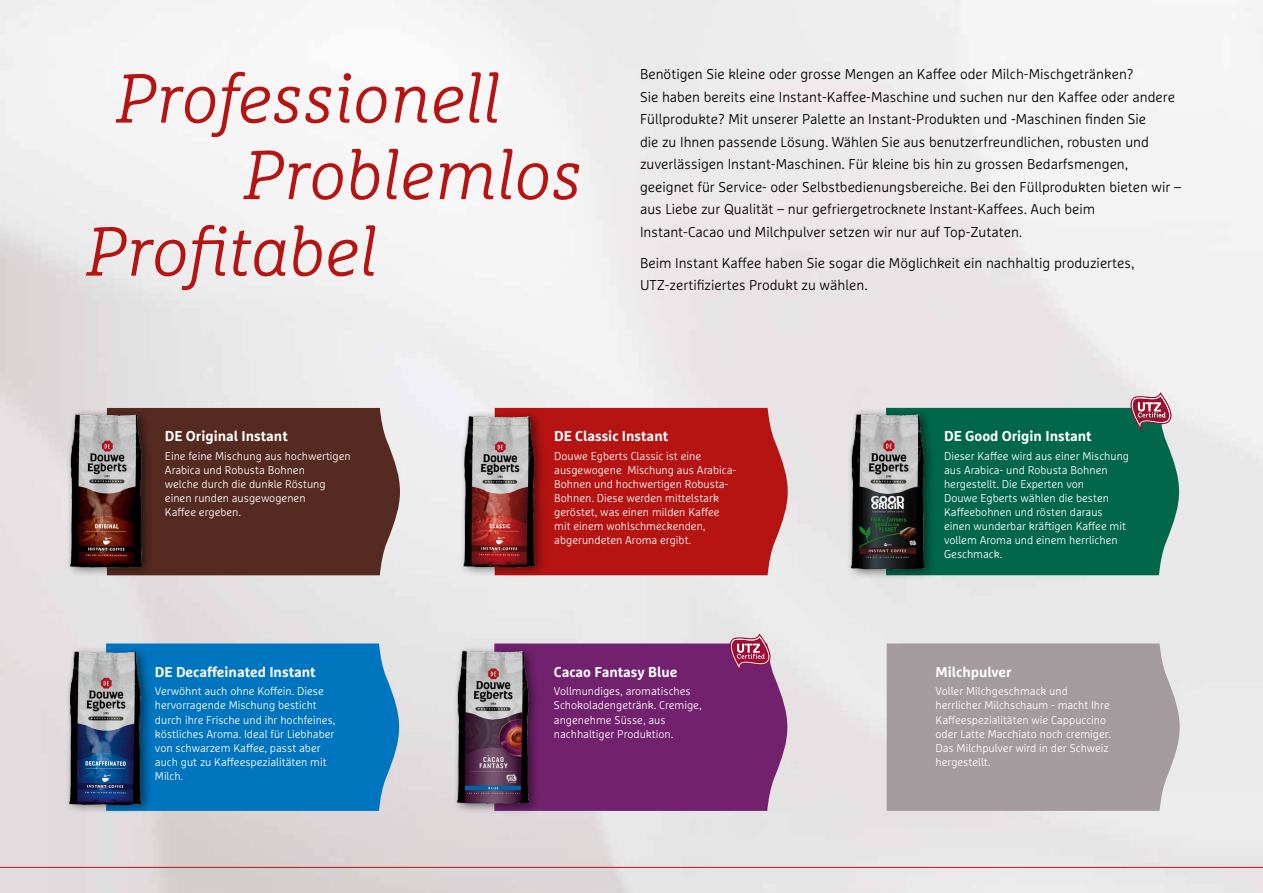
<style>
.page{position:relative;width:1263px;height:893px;background:#fff}
.page>*{position:absolute;margin:0;border:0;box-sizing:border-box;transform-origin:0 0}
.t1{font:italic 300 69px/76.5px "Marselis Slab Pro";color:#b51412}
.t2{font:300 14.25px/22.5px "Marselis Pro";color:#000}
.t3{font:700 14.25px "Marselis Pro";color:#fff}
.t4{font:300 11.25px/14.1px "Marselis Pro";color:#fff}
</style>
<div class="page">
<div style="left:495px;top:408px;width:297px;height:167px;background:#b51412"></div>
<div style="left:458px;top:410px;width:89px;height:168px;background:#000;opacity:.5"></div>
<img style="left:429px;top:413px;width:122px;height:160px">
<div style="left:936px;top:408px;width:247px;height:167px;background:#00674b"></div>
<div style="left:846px;top:408px;width:90px;height:172px;background:#000;opacity:.5"></div>
<img style="left:833px;top:413px;width:106px;height:163px">
<svg style="left:1130px;top:392px;width:41px;height:41px;background:#9a757e"></svg>
<svg style="left:106px;top:643px;width:298px;height:168px;background:#0d7bc0"></svg>
<div style="left:65px;top:645px;width:89px;height:170px;background:#000;opacity:.5"></div>
<img style="left:53px;top:647px;width:103px;height:159px">
<div style="left:887px;top:643px;width:297px;height:168px;background:#a49b9e"></div>
<div style="left:544px;top:643px;width:248px;height:168px;background:#71216e"></div>
<img style="left:437px;top:628px;width:107px;height:193px">
<svg style="left:730px;top:634px;width:40px;height:40px;background:#aa547a"></svg>
<svg style="left:0;top:850px;width:1263px;height:18px;background:#ded2d2"></svg>
<div style="left:170px;top:408px;width:234px;height:167px;background:#552a21"></div>
<img style="left:36px;top:407px;width:134px;height:178px">
<h1 class="t1" style="left:242px;top:59px;width:342px;text-indent:-128px">Professionell<br>Problemlos</h1>
<h1 class="t1" style="left:85px;top:212px;width:294px">Profitabel</h1>
<p class="t2" style="left:640px;top:63px;width:543px">Benötigen Sie kleine oder grosse Mengen an Kaffee oder Milch-Mischgetränken?<br>Sie haben bereits eine Instant-Kaffee-Maschine und suchen nur den Kaffee oder andere Füllprodukte? Mit unserer Palette an Instant-Produkten und -Maschinen finden Sie<br>die zu Ihnen passende Lösung. Wählen Sie aus benutzerfreundlichen, robusten und zuverlässigen Instant-Maschinen. Für kleine bis hin zu grossen Bedarfsmengen, geeignet für Service- oder Selbstbedienungsbereiche. Bei den Füllprodukten bieten wir – aus Liebe zur Qualität – nur gefriergetrocknete Instant-Kaffees. Auch beim Instant-Cacao und Milchpulver setzen wir nur auf Top-Zutaten.</p>
<p class="t2" style="left:640px;top:251px;width:496px">Beim Instant Kaffee haben Sie sogar die Möglichkeit ein nachhaltig produziertes,<br>UTZ-zertifiziertes Produkt zu wählen.</p>
<p class="t3" style="left:165px;top:427px;width:124px">DE Original Instant</p>
<p class="t4" style="left:165px;top:449px;width:187px">Eine feine Mischung aus hochwertigen<br>Arabica und Robusta Bohnen<br>welche durch die dunkle Röstung einen runden ausgewogenen<br>Kaffee ergeben.</p>
<p class="t3" style="left:155px;top:663px;width:162px">DE Decaffeinated Instant</p>
<p class="t4" style="left:155px;top:684px;width:182px">Verwöhnt auch ohne Koffein. Diese hervorragende Mischung besticht durch ihre Frische und ihr hochfeines, köstliches Aroma. Ideal für Liebhaber von schwarzem Kaffee, passt aber auch gut zu Kaffeespezialitäten mit<br>Milch.</p>
<p class="t3" style="left:554px;top:427px;width:115px">DE Classic Instant</p>
<p class="t4" style="left:554px;top:449px;width:183px">Douwe Egberts Classic ist eine ausgewogene Mischung aus Arabica-<br>Bohnen und hochwertigen Robusta-<br>Bohnen. Diese werden mittelstark geröstet, was einen milden Kaffee mit einem wohlschmeckenden, abgerundeten Aroma ergibt.</p>
<p class="t3" style="left:554px;top:663px;width:125px">Cacao Fantasy Blue</p>
<p class="t4" style="left:554px;top:684px;width:149px">Vollmundiges, aromatisches<br>Schokoladengetränk. Cremige, angenehme Süsse, aus nachhaltiger Produktion.</p>
<p class="t3" style="left:944px;top:427px;width:149px">DE Good Origin Instant</p>
<p class="t4" style="left:944px;top:449px;width:187px">Dieser Kaffee wird aus einer Mischung aus Arabica- und Robusta Bohnen hergestellt. Die Experten von<br>Douwe Egberts wählen die besten<br>Kaffeebohnen und rösten daraus einen wunderbar kräftigen Kaffee mit vollem Aroma und einem herrlichen<br>Geschmack.</p>
<p class="t3" style="left:935px;top:663px;width:78px">Milchpulver</p>
<p class="t4" style="left:935px;top:684px;width:177px">Voller Milchgeschmack und herrlicher Milchschaum - macht Ihre<br>Kaffeespezialitäten wie Cappuccino oder Latte Macchiato noch cremiger.<br>Das Milchpulver wird in der Schweiz hergestellt.</p>
</div>
